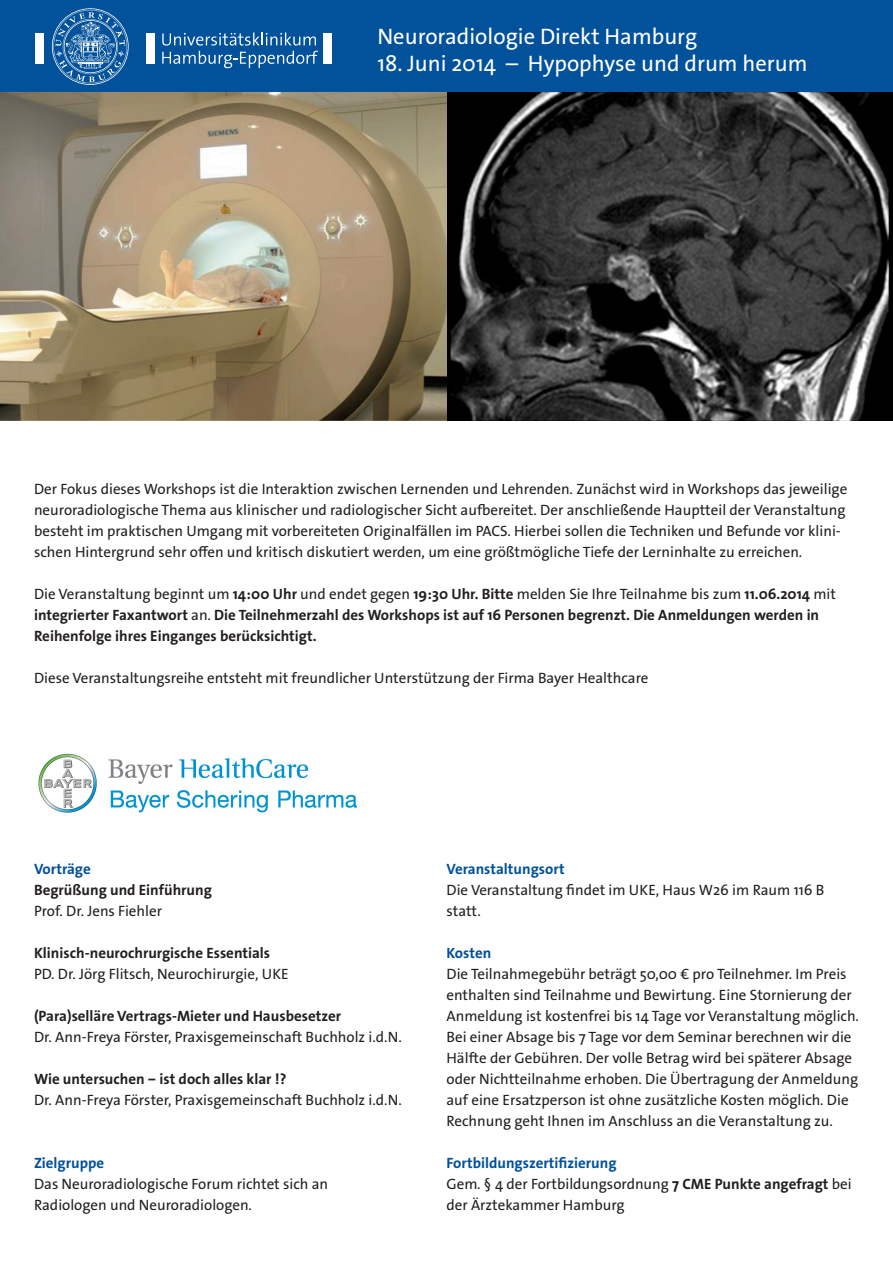
<style>
.page{position:relative;width:893px;height:1263px;background:#fff}
.page>*{position:absolute;margin:0;border:0;box-sizing:border-box;transform-origin:0 0}
.t1{font:22.5px "The Sans Os F";color:#fff}
.t2{font:15px/21px "The Sans Os F";color:#231f20}
.t3{font:700 15px/21px "The Sans Os F";color:#231f20}
.t4{font:700 15px "The Sans Os F";color:#01519b}
.s1{font-weight:400}
.s2{font-weight:700;color:#01519b}
.s3{font-weight:700}
</style>
<div class="page">
<img style="left:0;top:92px;width:893px;height:329px">
<div style="left:0;top:0;width:893px;height:92px;background:#01519b"></div>
<div style="left:324px;top:33px;width:8px;height:31px;background:#fff"></div>
<div style="left:146px;top:33px;width:8px;height:31px;background:#fff"></div>
<svg style="left:162px;top:32px;width:156px;height:36px"></svg>
<div style="left:35px;top:33px;width:9px;height:31px;background:#fff"></div>
<svg style="left:52px;top:8px;width:77px;height:77px"></svg>
<img style="left:38px;top:753px;width:319px;height:59px">
<h1 class="t1" style="left:377px;top:22px;width:321px">Neuroradiologie Direkt Hamburg</h1>
<h1 class="t1" style="left:377px;top:49px;width:432px">18. Juni 2014 – Hypophyse und drum herum</h1>
<p class="t2" style="left:34px;top:478px;width:815px">Der Fokus dieses Workshops ist die Interaktion zwischen Lernenden und Lehrenden. Zunächst wird in Workshops das jeweilige neuroradiologische Thema aus klinischer und radiologischer Sicht aufbereitet. Der anschließende Hauptteil der Veranstaltung besteht im praktischen Umgang mit vorbereiteten Originalfällen im PACS. Hierbei sollen die Techniken und Befunde vor klini&shy;schen Hintergrund sehr offen und kritisch diskutiert werden, um eine größtmögliche Tiefe der Lerninhalte zu erreichen.</p>
<p class="t3" style="left:34px;top:583px;width:803px"><span class="s1">Die Veranstaltung beginnt um</span> 14:00 Uhr <span class="s1">und endet gegen</span> 19:30 Uhr. Bitte <span class="s1">melden Sie Ihre Teilnahme bis zum</span> 11.06.2014 <span class="s1">mit </span>integrierter Faxantwort <span class="s1">an.</span> Die Teilnehmerzahl des Workshops ist auf 16 Personen begrenzt. Die Anmeldungen werden in<br>Reihenfolge ihres Einganges berücksichtigt.</p>
<p class="t2" style="left:34px;top:667px;width:616px">Diese Veranstaltungsreihe entsteht mit freundlicher Unterstützung der Firma Bayer Healthcare</p>
<p class="t4" style="left:34px;top:860px;width:58px">Vorträge</p>
<p class="t3" style="left:34px;top:880px;width:179px">Begrüßung und Einführung</p>
<p class="t2" style="left:34px;top:901px;width:130px">Prof. Dr. Jens Fiehler</p>
<p class="t3" style="left:34px;top:943px;width:238px">Klinisch-neurochrurgische Essentials</p>
<p class="t2" style="left:34px;top:964px;width:256px">PD. Dr. Jörg Flitsch, Neurochirurgie, UKE</p>
<p class="t3" style="left:34px;top:1006px;width:309px">(Para)selläre Vertrags-Mieter und Hausbesetzer</p>
<p class="t2" style="left:34px;top:1027px;width:369px">Dr. Ann-Freya Förster, Praxisgemeinschaft Buchholz i.d.N.</p>
<p class="t3" style="left:34px;top:1069px;width:254px">Wie untersuchen ‒ ist doch alles klar !?</p>
<p class="t2" style="left:34px;top:1090px;width:369px">Dr. Ann-Freya Förster, Praxisgemeinschaft Buchholz i.d.N.</p>
<p class="t4" style="left:34px;top:1154px;width:72px">Zielgruppe</p>
<p class="t2" style="left:34px;top:1174px;width:296px">Das Neuroradiologische Forum richtet sich an<br>Radiologen und Neuroradiologen.</p>
<p class="t4" style="left:446px;top:860px;width:120px">Veranstaltungsort</p>
<p class="t2" style="left:446px;top:880px;width:379px">Die Veranstaltung findet im UKE, Haus W26 im Raum 116 B statt.</p>
<p class="t4" style="left:446px;top:944px;width:46px">Kosten</p>
<p class="t2" style="left:446px;top:964px;width:414px">Die Teilnahmegebühr beträgt 50,00 € pro Teilnehmer. Im Preis enthalten sind Teilnahme und Bewirtung. Eine Stornierung der Anmeldung ist kostenfrei bis 14 Tage vor Veranstaltung möglich.<br>Bei einer Absage bis 7 Tage vor dem Seminar berechnen wir die Hälfte der Gebühren. Der volle Betrag wird bei späterer Absage oder Nichtteilnahme erhoben. Die Übertragung der Anmeldung auf eine Ersatzperson ist ohne zusätzliche Kosten möglich. Die Rechnung geht Ihnen im Anschluss an die Veranstaltung zu.</p>
<p class="t2" style="left:446px;top:1153px;width:407px"><span class="s2">Fortbildungszertifizierung<br></span>Gem. § 4 der Fortbildungsordnung <span class="s3">7 CME Punkte angefragt</span> bei der Ärztekammer Hamburg</p>
</div>
